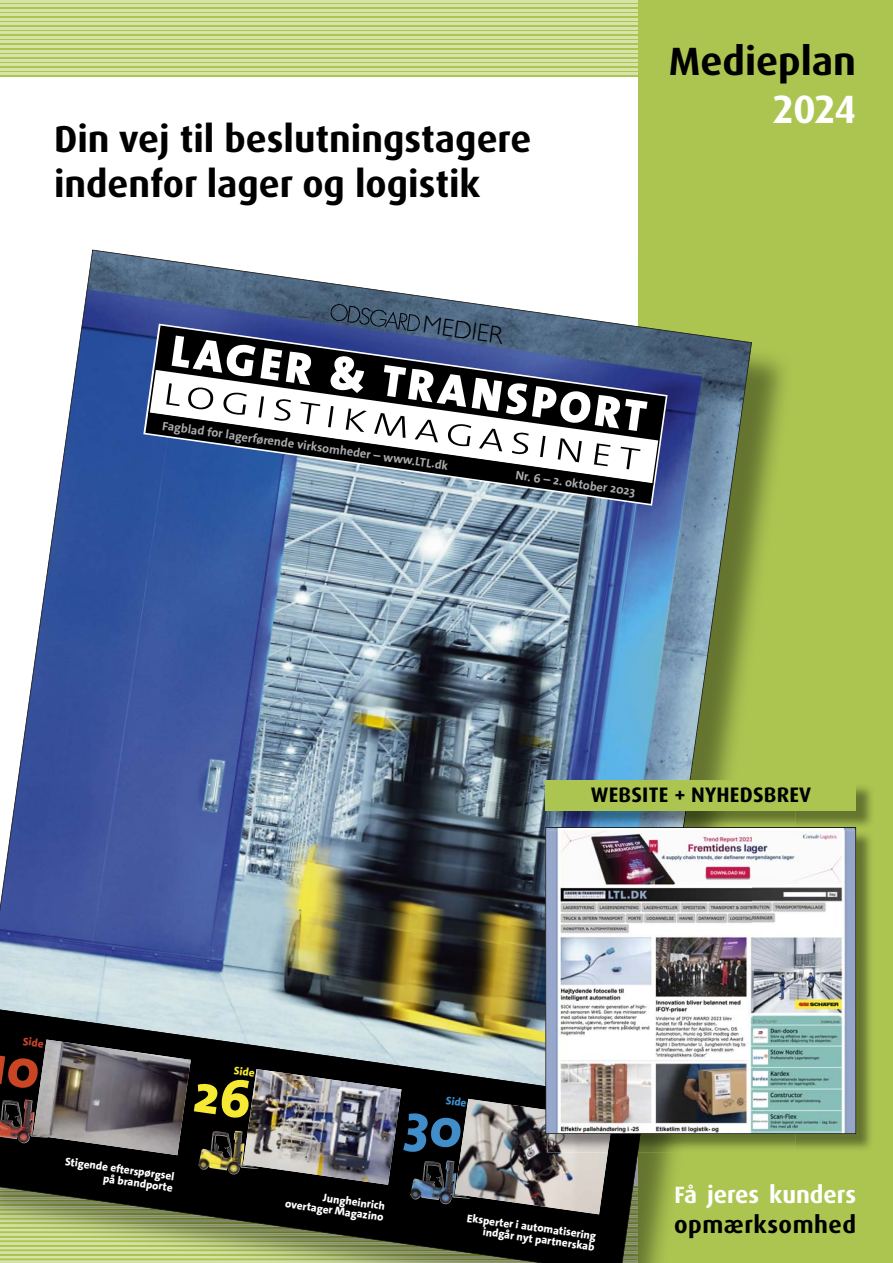
<style>
.page{position:relative;width:893px;height:1263px;background:#fff}
.page>*{position:absolute;margin:0;border:0;box-sizing:border-box;transform-origin:0 0}
.t1{font:700 39.45px "Dax Pro";color:#000}
.t2{font:700 39.45px "Dax Pro";color:#fff}
.t3{font:700 37.5px/45px "Dax Pro";color:#000}
.t4{font:300 24.6px "Gill Sans";color:#000}
.t5{font:700 24px/30px "Dax Pro";letter-spacing:.01em;color:#fff}
.t6{font:700 21px "Dax Pro";letter-spacing:.01em;color:#000}
.t7{font:700 12.3px "The Sans";color:#acadb0}
.t8{font:800 11.25px/11.2px "The Sans";color:#fff;text-align:right}
.t9{font:800 11.25px "The Sans";color:#c9442a}
.t10{font:800 11.25px "The Sans";color:#408dca}
.t11{font:800 11.25px "The Sans";color:#f6e934}
.s1{color:#fdfdfd}
.s2{color:#000}
</style>
<div class="page">
<svg style="left:0;top:2px;width:638px;height:75px;fill:#acc551"></svg>
<hr style="left:0;top:5px;width:892px;height:2px;background:#d7e3a8">
<hr style="left:0;top:0;width:892px;height:2px;background:#d7e3a8">
<hr style="left:0;top:9px;width:892px;height:3px;background:#d7e3a8">
<hr style="left:0;top:14px;width:892px;height:2px;background:#d7e3a8">
<hr style="left:0;top:18px;width:892px;height:3px;background:#d7e3a8">
<hr style="left:0;top:23px;width:892px;height:2px;background:#d7e3a8">
<hr style="left:0;top:27px;width:892px;height:3px;background:#d7e3a8">
<hr style="left:0;top:32px;width:892px;height:2px;background:#d7e3a8">
<hr style="left:0;top:36px;width:892px;height:3px;background:#d7e3a8">
<hr style="left:0;top:41px;width:892px;height:2px;background:#d7e3a8">
<hr style="left:0;top:45px;width:892px;height:3px;background:#d7e3a8">
<hr style="left:0;top:50px;width:892px;height:2px;background:#d7e3a8">
<hr style="left:0;top:54px;width:892px;height:3px;background:#d7e3a8">
<hr style="left:0;top:59px;width:892px;height:2px;background:#d7e3a8">
<hr style="left:0;top:63px;width:892px;height:3px;background:#d7e3a8">
<hr style="left:0;top:68px;width:892px;height:2px;background:#d7e3a8">
<hr style="left:0;top:73px;width:892px;height:2px;background:#d7e3a8">
<div style="left:638px;top:0;width:254px;height:1263px;background:#acc551"></div>
<img style="left:0;top:250px;width:752px;height:1013px">
<img style="left:795px;top:787px;width:77px;height:362px">
<img style="left:641px;top:1135px;width:154px;height:17px">
<img style="left:612px;top:1135px;width:25px;height:17px">
<img style="left:612px;top:1134px;width:183px;height:1px">
<svg style="left:637px;top:1134px;width:4px;height:18px"></svg>
<img style="left:545px;top:827px;width:311px;height:307px">
<img style="left:690px;top:811px;width:105px;height:16px">
<img style="left:548px;top:811px;width:135px;height:16px">
<img style="left:689px;top:811px;width:1px;height:16px">
<img style="left:683px;top:811px;width:6px;height:16px">
<svg style="left:855px;top:829px;width:17px;height:1px"></svg>
<img style="left:548px;top:827px;width:307px;height:3px">
<div style="left:545px;top:781px;width:311px;height:30px;background:#acc551"></div>
<img style="left:6px;top:1040px;width:606px;height:174px">
<h2 class="t3" style="left:54px;top:119px;width:479px">Din vej til beslutningstagere indenfor lager og logistik</h2>
<h1 class="t1" style="left:669px;top:43px;width:189px">Medieplan</h1>
<h1 class="t2" style="left:773px;top:90px;width:85px">2024</h1>
<h3 class="t4" style="left:425px;top:311px;width:82px;rotate:8deg">MEDIER</h3>
<p class="t7" style="left:163px;top:421px;width:290px;rotate:8deg">Fagblad for lagerførende virksomheder – www.LTL.dk</p>
<p class="t7" style="left:516px;top:470px;width:122px;rotate:8deg">Nr. 6 – 2. oktober 2023</p>
<h3 class="t6" style="left:591px;top:785px;width:222px">WEBSITE + NYHEDSBREV</h3>
<p class="t9" style="left:24px;top:1037px;width:22px;rotate:8deg">Side</p>
<p class="t8" style="left:66px;top:1157px;width:112px;rotate:8deg">Stigende efterspørgsel på brandporte</p>
<p class="t11" style="left:235px;top:1066px;width:22px;rotate:8deg">Side</p>
<p class="t8" style="left:287px;top:1188px;width:100px;rotate:8deg">Jungheinrich overtager Magazino</p>
<p class="t10" style="left:446px;top:1096px;width:22px;rotate:8deg">Side</p>
<p class="t8" style="left:467px;top:1213px;width:132px;rotate:8deg">Eksperter i automatisering indgår nyt partnerskab</p>
<h3 class="t5" style="left:674px;top:1181px;width:183px"><span class="s1">F</span>å jeres kunders <span class="s2">opmærksomhed</span></h3>
</div>
